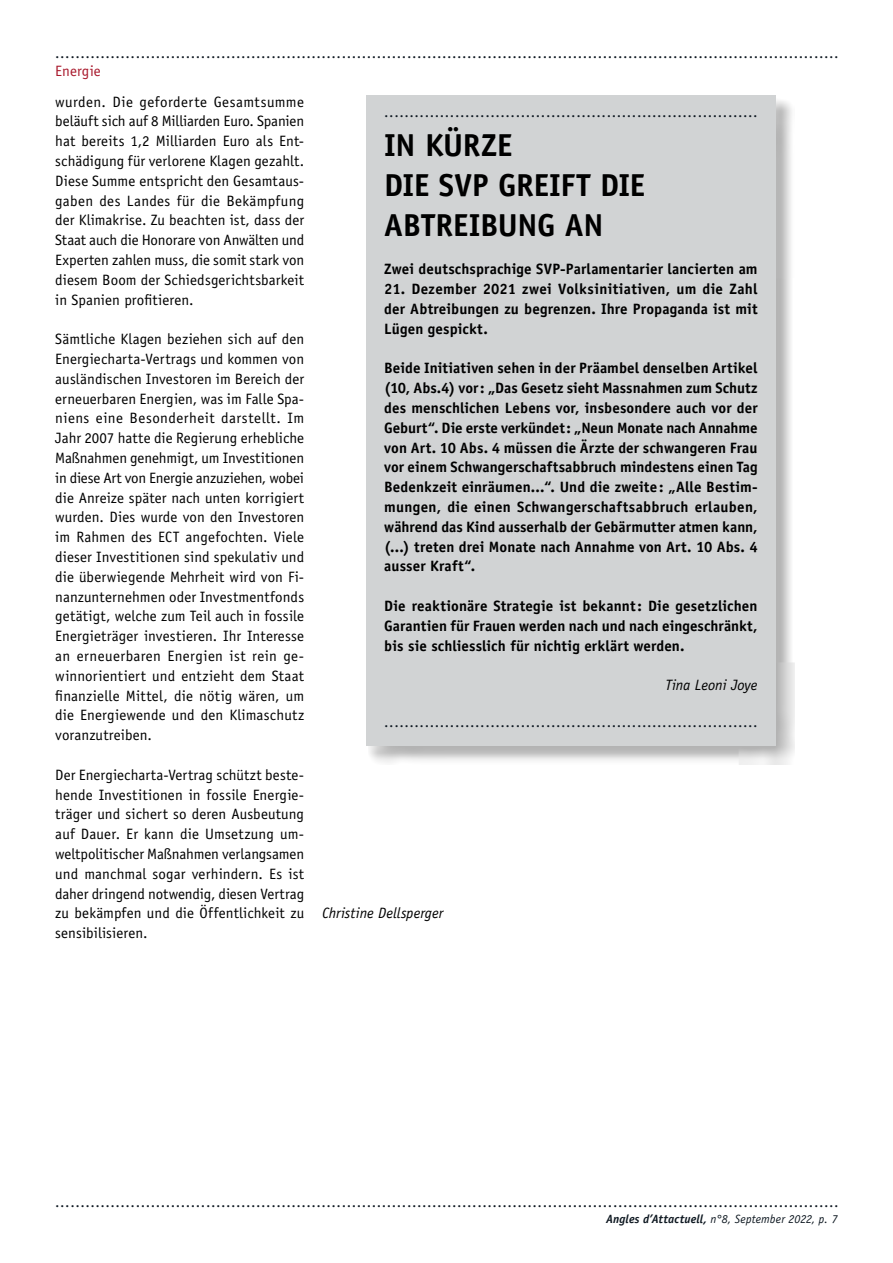
<style>
.page{position:relative;width:893px;height:1263px;background:#fff}
.page>*{position:absolute;margin:0;border:0;box-sizing:border-box;transform-origin:0 0}
.t1{font:700 31.8px/39.6px "Officina Sans Std";letter-spacing:-.01em;color:#000}
.t2{font:15px/19.8px "Officina Sans Std";letter-spacing:.005em;color:#000;text-align:justify}
.t3{font:700 15px/19.8px "Officina Sans Std";letter-spacing:.01em;color:#000;text-align:justify}
.t4{font:15px "Officina Sans Std";color:#0e1821}
.t5{font:italic 15px "Officina Sans Std";color:#000}
.t6{font:15px "Officina Sans Std";letter-spacing:.005em;color:#a91a2d}
.t7{font:italic 12px "Officina Sans Std";color:#0e1821}
.s1{font-weight:700}
</style>
<div class="page">
<div style="left:368px;top:97px;width:426px;height:668px;background:#000;opacity:.3"></div>
<div style="left:366px;top:96px;width:409px;height:650px;background:#d1d3d4"></div>
<p class="t4" style="left:55px;top:44px;width:785px">............................................................................................................................................................</p>
<p class="t6" style="left:55px;top:62px;width:47px">Energie</p>
<p class="t2" style="left:55px;top:92px;width:250px">wurden. Die geforderte Gesamtsumme beläuft sich auf 8 Milliarden Euro. Spanien hat bereits 1,2 Milliarden Euro als Ent&shy;schädigung für verlorene Klagen gezahlt.<br>Diese Summe entspricht den Gesamtaus&shy;gaben des Landes für die Bekämpfung der Klimakrise. Zu beachten ist, dass der Staat auch die Honorare von Anwälten und Experten zahlen muss, die somit stark von diesem Boom der Schiedsgerichtsbarkeit in Spanien profitieren.</p>
<p class="t2" style="left:55px;top:329px;width:250px">Sämtliche Klagen beziehen sich auf den Energiecharta-Vertrags und kommen von ausländischen Investoren im Bereich der erneuerbaren Energien, was im Falle Spa&shy;niens eine Besonderheit darstellt. Im Jahr 2007 hatte die Regierung erhebliche Maßnahmen genehmigt, um Investitionen in diese Art von Energie anzuziehen, wobei die Anreize später nach unten korrigiert wurden. Dies wurde von den Investoren im Rahmen des ECT angefochten. Viele dieser Investitionen sind spekulativ und die überwiegende Mehrheit wird von Fi&shy;nanzunternehmen oder Investmentfonds getätigt, welche zum Teil auch in fossile Energieträger investieren. Ihr Interesse an erneuerbaren Energien ist rein ge&shy;winnorientiert und entzieht dem Staat finanzielle Mittel, die nötig wären, um die Energiewende und den Klimaschutz voranzutreiben.</p>
<p class="t2" style="left:55px;top:765px;width:250px">Der Energiecharta-Vertrag schützt beste&shy;hende Investitionen in fossile Energie&shy;träger und sichert so deren Ausbeutung auf Dauer. Er kann die Umsetzung um&shy;weltpolitischer Maßnahmen verlangsamen und manchmal sogar verhindern. Es ist daher dringend notwendig, diesen Vertrag zu bekämpfen und die Öffentlichkeit zu sensibilisieren.</p>
<p class="t4" style="left:384px;top:103px;width:375px">..........................................................................</p>
<h1 class="t1" style="left:384px;top:125px;width:262px">IN KÜRZE<br>DIE SVP GREIFT DIE<br>ABTREIBUNG AN</h1>
<p class="t3" style="left:384px;top:259px;width:375px">Zwei deutschsprachige SVP-Parlamentarier lancierten am</p>
<p class="t3" style="left:384px;top:279px;width:375px">21. Dezember 2021 zwei Volksinitiativen, um die Zahl der Abtreibungen zu begrenzen. Ihre Propaganda ist mit Lügen gespickt.</p>
<p class="t3" style="left:384px;top:358px;width:375px">Beide Initiativen sehen in der Präambel denselben Artikel (10, Abs.4) vor: „Das Gesetz sieht Massnahmen zum Schutz des menschlichen Lebens vor, insbesondere auch vor der Geburt“. Die erste verkündet: „Neun Monate nach Annahme von Art. 10 Abs. 4 müssen die Ärzte der schwangeren Frau vor einem Schwangerschaftsabbruch mindestens einen Tag Bedenkzeit einräumen...“. Und die zweite: „Alle Bestim&shy;mungen, die einen Schwangerschaftsabbruch erlauben, während das Kind ausserhalb der Gebärmutter atmen kann, (...) treten drei Monate nach Annahme von Art. 10 Abs. 4 ausser Kraft“.</p>
<p class="t3" style="left:384px;top:596px;width:375px">Die reaktionäre Strategie ist bekannt: Die gesetzlichen Garantien für Frauen werden nach und nach eingeschränkt, bis sie schliesslich für nichtig erklärt werden.</p>
<p class="t5" style="left:666px;top:676px;width:94px">Tina Leoni Joye</p>
<p class="t4" style="left:384px;top:713px;width:375px">..........................................................................</p>
<p class="t5" style="left:322px;top:905px;width:123px">Christine Dellsperger</p>
<p class="t4" style="left:55px;top:1193px;width:785px">............................................................................................................................................................</p>
<p class="t7" style="left:606px;top:1212px;width:233px"><span class="s1">Angles d’Attactuell,</span> n°8, September 2022, p. 7</p>
</div>
